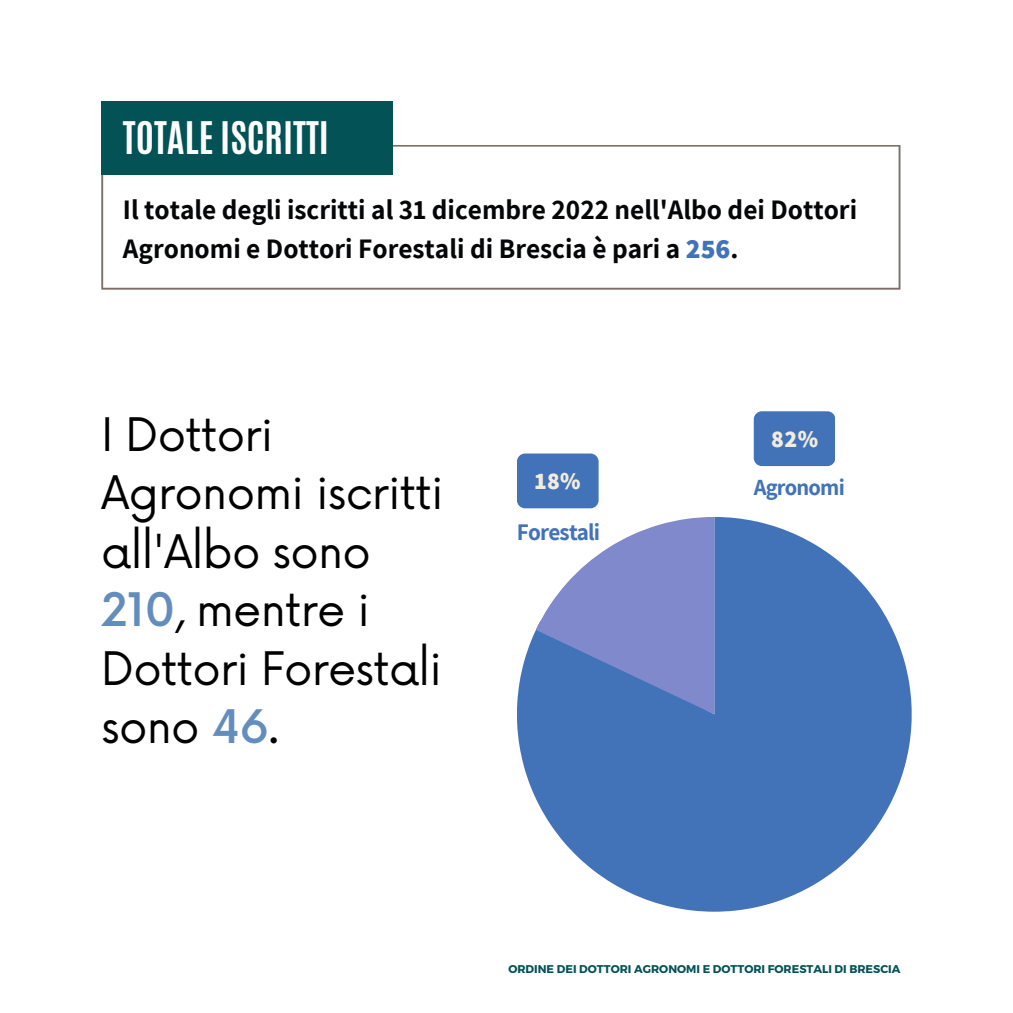
<style>
.page{position:relative;width:1013px;height:1013px;background:#fff}
.page>*{position:absolute;margin:0;border:0;box-sizing:border-box;transform-origin:0 0}
.t1{font:45px/58.2px "Now";letter-spacing:-.015em;color:#000}
.t2{font:700 37.5px "Antonio";color:#fdfdfd}
.t3{font:700 33.75px "Antonio";color:#fdfdfd}
.t4{font:700 27.5px/38.5px "Assistant";color:#050607}
.t5{font:800 23.75px "Assistant";color:#f3ecdd}
.t6{font:700 23.25px "Assistant";letter-spacing:-.035em;color:#4272b8}
.t7{font:700 22.5px "Assistant";letter-spacing:-.035em;color:#4272b8}
.t8{font:700 11.25px "Montserrat";color:#035256}
.s1{font-weight:800;color:#4272b8}
.s2{font-weight:500;color:#638dbc}
</style>
<div class="page">
<svg style="left:517px;top:517px;width:394px;height:394px;fill:#4272b8"></svg>
<svg style="left:536px;top:517px;width:179px;height:197px"></svg>
<div style="left:517px;top:453px;width:81px;height:55px;background:#4272b8;border-radius:8px"></div>
<div style="left:753px;top:411px;width:82px;height:55px;background:#4272b8;border-radius:8px"></div>
<svg style="left:101px;top:145px;width:799px;height:144px"></svg>
<div style="left:101px;top:101px;width:292px;height:73px;background:#035256"></div>
<h2 class="t2" style="left:123px;top:111px;width:207px">TOTALE ISCRITTI</h2>
<p class="t3" style="left:123px;top:120px;width:187px">TOTALE ISCRITTI</p>
<p class="t4" style="left:123px;top:190px;width:735px">Il totale degli iscritti al 31 dicembre 2022 nell'Albo dei Dottori<br>Agronomi e Dottori Forestali di Brescia è pari a <span class="s1">256</span>.</p>
<h1 class="t1" style="left:101px;top:408px;width:344px">I Dottori<br>Agronomi iscritti all'Albo sono<br><span class="s2">210</span>, mentre i<br>Dottori Forestali sono <span class="s2">46</span>.</h1>
<p class="t5" style="left:535px;top:464px;width:47px">18%</p>
<p class="t6" style="left:517px;top:516px;width:85px">Forestali</p>
<p class="t5" style="left:771px;top:422px;width:48px">82%</p>
<p class="t7" style="left:753px;top:472px;width:93px">Agronomi</p>
<p class="t8" style="left:508px;top:961px;width:393px">ORDINE DEI DOTTORI AGRONOMI E DOTTORI FORESTALI DI BRESCIA</p>
</div>
